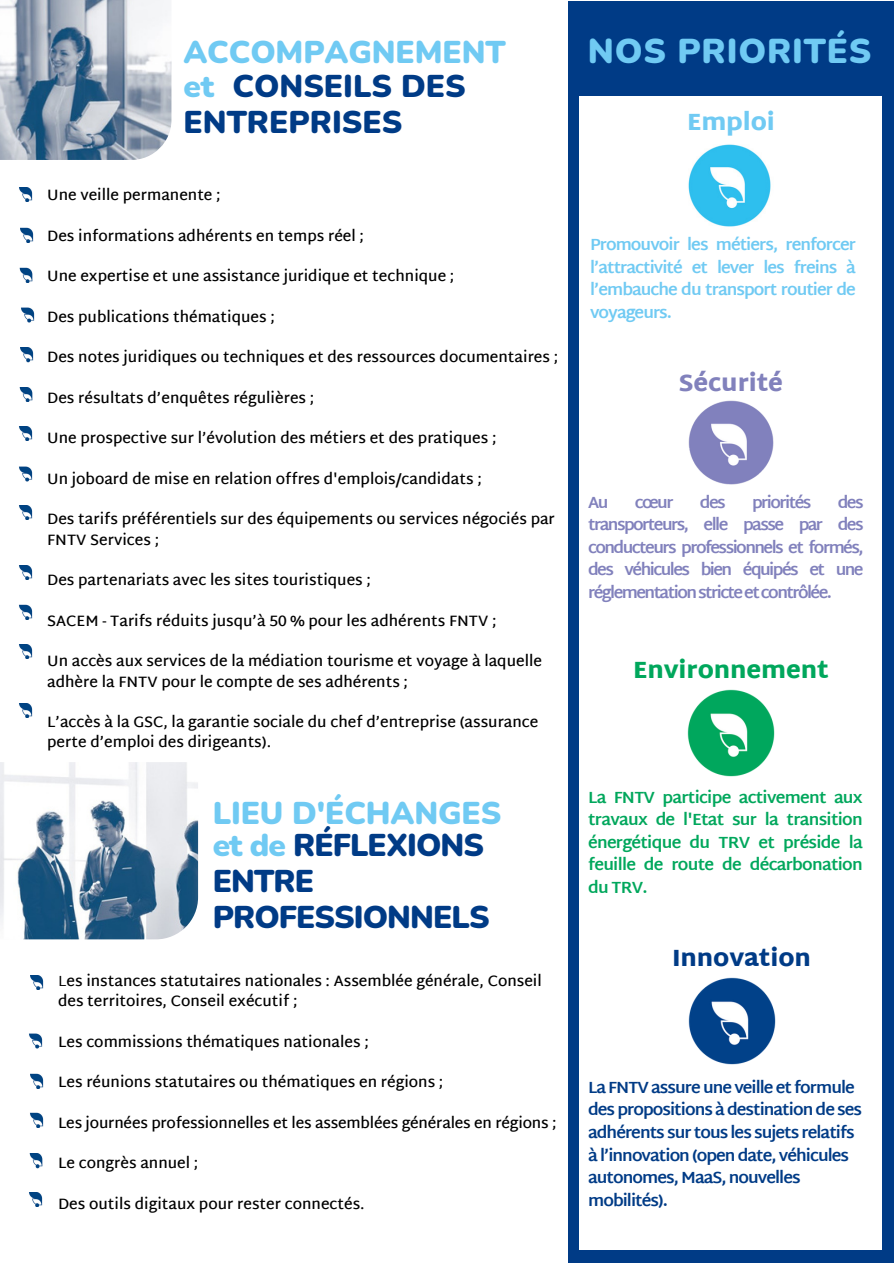
<style>
.page{position:relative;width:894px;height:1264px;background:#fff}
.page>*{position:absolute;margin:0;border:0;box-sizing:border-box;transform-origin:0 0}
.t1{font:900 34.5px "Nunito";letter-spacing:.025em;color:#70caf3}
.t2{font:900 31.5px/36px "Nunito";letter-spacing:-.03em;color:#003b86}
.t3{font:900 31.5px "Nunito";letter-spacing:-.005em;color:#70caf3}
.t4{font:900 31.5px/36px "Nunito";color:#003b86}
.t5{font:900 24px "Martel Sans";letter-spacing:-.005em;color:#00a75c}
.t6{font:900 24px "Martel Sans";letter-spacing:-.005em;color:#003b86}
.t7{font:900 24px "Martel Sans";letter-spacing:-.005em;color:#8181bc}
.t8{font:900 24px "Martel Sans";letter-spacing:-.005em;color:#70caf3}
.t9{font:700 16.5px/22.5px "Martel Sans";letter-spacing:-.06em;color:#003b86}
.t10{font:700 16.5px/22.5px "Martel Sans";letter-spacing:-.095em;color:#8181bc;text-align:justify}
.t11{font:700 16.5px/22.5px "Martel Sans";letter-spacing:-.045em;color:#00a75c;text-align:justify}
.t12{font:700 16.5px/22.5px "Martel Sans";letter-spacing:-.06em;color:#70caf3;text-align:justify}
.t13{font:600 15px/20.2px "Martel Sans";color:#000}
.s1{color:#70caf3}
.s2{font-weight:400}
</style>
<div class="page">
<img style="left:19px;top:187px;width:13px;height:15px">
<img style="left:0;top:0;width:171px;height:160px">
<div style="left:568px;top:1px;width:325px;height:1261px;background:#003b86"></div>
<img style="left:0;top:762px;width:198px;height:177px">
<div style="left:578px;top:96px;width:303px;height:1152px;background:#fff"></div>
<img style="left:688px;top:144px;width:83px;height:83px">
<img style="left:20px;top:228px;width:14px;height:14px">
<img style="left:19px;top:268px;width:14px;height:14px">
<img style="left:21px;top:307px;width:13px;height:15px">
<img style="left:20px;top:347px;width:14px;height:15px">
<img style="left:19px;top:387px;width:14px;height:14px">
<img style="left:19px;top:426px;width:13px;height:15px">
<img style="left:19px;top:466px;width:13px;height:15px">
<img style="left:19px;top:505px;width:13px;height:15px">
<img style="left:19px;top:565px;width:13px;height:14px">
<img style="left:19px;top:644px;width:13px;height:15px">
<img style="left:688px;top:400px;width:86px;height:85px">
<img style="left:687px;top:689px;width:88px;height:88px">
<img style="left:688px;top:977px;width:88px;height:88px">
<img style="left:30px;top:975px;width:14px;height:14px">
<img style="left:29px;top:1033px;width:13px;height:15px">
<img style="left:30px;top:1073px;width:14px;height:15px">
<img style="left:30px;top:1112px;width:13px;height:15px">
<img style="left:29px;top:1153px;width:14px;height:14px">
<img style="left:29px;top:1192px;width:13px;height:14px">
<img style="left:19px;top:604px;width:13px;height:15px">
<img style="left:19px;top:703px;width:13px;height:15px">
<h4 class="t3" style="left:183px;top:31px;width:324px">ACCOMPAGNEMENT</h4>
<p class="t4" style="left:183px;top:69px;width:284px"><span class="s1">et</span> CONSEILS DES<br>ENTREPRISES</p>
<p class="t13" style="left:47px;top:185px;width:175px">Une veille permanente ;</p>
<h4 class="t13" style="left:47px;top:225px;width:318px">Des informations adhérents en temps réel ;</h4>
<h4 class="t13" style="left:47px;top:266px;width:408px">Une expertise et une assistance juridique et technique ;</h4>
<h4 class="t13" style="left:47px;top:306px;width:229px">Des publications thématiques ;</h4>
<h4 class="t13" style="left:47px;top:347px;width:512px">Des notes juridiques ou techniques et des ressources documentaires ;</h4>
<h4 class="t13" style="left:47px;top:387px;width:268px">Des résultats d’enquêtes régulières ;</h4>
<h4 class="t13" style="left:47px;top:428px;width:450px">Une prospective sur l’évolution des métiers et des pratiques ;</h4>
<h4 class="t13" style="left:47px;top:468px;width:436px">Un joboard de mise en relation offres d'emplois/candidats ;</h4>
<h4 class="t13" style="left:47px;top:509px;width:509px">Des tarifs préférentiels sur des équipements ou services négociés par<br>FNTV Services ;</h4>
<h4 class="t13" style="left:47px;top:570px;width:325px">Des partenariats avec les sites touristiques ;</h4>
<h4 class="t13" style="left:47px;top:610px;width:450px">SACEM - Tarifs réduits jusqu’à 50 % pour les adhérents FNTV ;</h4>
<h4 class="t13" style="left:47px;top:651px;width:496px">Un accès aux services de la médiation tourisme et voyage à laquelle adhère la FNTV pour le compte de ses adhérents ;</h4>
<h4 class="t13" style="left:47px;top:711px;width:492px">L’accès à la GSC, la garantie sociale du chef d’entreprise (assurance perte d’emploi des dirigeants).</h4>
<p class="t3" style="left:213px;top:791px;width:290px">LIEU D'ÉCHANGES</p>
<p class="t2" style="left:213px;top:827px;width:278px"><span class="s1">et de</span> RÉFLEXIONS<br>ENTRE<br>PROFESSIONNELS</p>
<p class="t13" style="left:58px;top:970px;width:485px"><span class="s2">L</span>es instances statutaires nationales : Assemblée générale, Conseil</p>
<p class="t13" style="left:58px;top:990px;width:241px">des territoires, Conseil exécutif ;</p>
<p class="t13" style="left:58px;top:1031px;width:312px">Les commissions thématiques nationales ;</p>
<p class="t13" style="left:58px;top:1071px;width:387px">Les réunions statutaires ou thématiques en régions ;</p>
<p class="t13" style="left:58px;top:1112px;width:500px">Les journées professionnelles et les assemblées générales en régions ;</p>
<h1 class="t13" style="left:58px;top:1152px;width:142px">Le congrès annuel ;</h1>
<h2 class="t13" style="left:58px;top:1193px;width:308px">Des outils digitaux pour rester connectés.</h2>
<p class="t1" style="left:587px;top:28px;width:285px">NOS PRIORITÉS</p>
<p class="t8" style="left:686px;top:108px;width:89px">Emploi</p>
<p class="t12" style="left:590px;top:233px;width:267px">Promouvoir les métiers, renforcer l’attractivité et lever les freins à l’embauche du transport routier de voyageurs.</p>
<p class="t7" style="left:678px;top:368px;width:106px">Sécurité</p>
<p class="t10" style="left:588px;top:491px;width:22px">Au</p>
<p class="t10" style="left:634px;top:491px;width:40px">cœur</p>
<p class="t10" style="left:699px;top:491px;width:27px">des</p>
<p class="t10" style="left:751px;top:491px;width:61px">priorités</p>
<p class="t10" style="left:588px;top:491px;width:277px;text-indent:249px">des transporteurs, elle passe par des conducteurs professionnels et formés, des véhicules bien équipés et une réglementation stricte et contrôlée.</p>
<p class="t5" style="left:633px;top:656px;width:197px">Environnement</p>
<p class="t11" style="left:588px;top:785px;width:276px">La FNTV participe activement aux travaux de l'Etat sur la transition énergétique du TRV et préside la feuille de route de décarbonation du TRV.</p>
<h4 class="t6" style="left:671px;top:944px;width:140px">Innovation</h4>
<h4 class="t9" style="left:588px;top:1075px;width:275px">La FNTV assure une veille et formule des propositions à destination de ses adhérents sur tous les sujets relatifs à l’innovation (open date, véhicules autonomes, MaaS, nouvelles mobilités).</h4>
</div>
